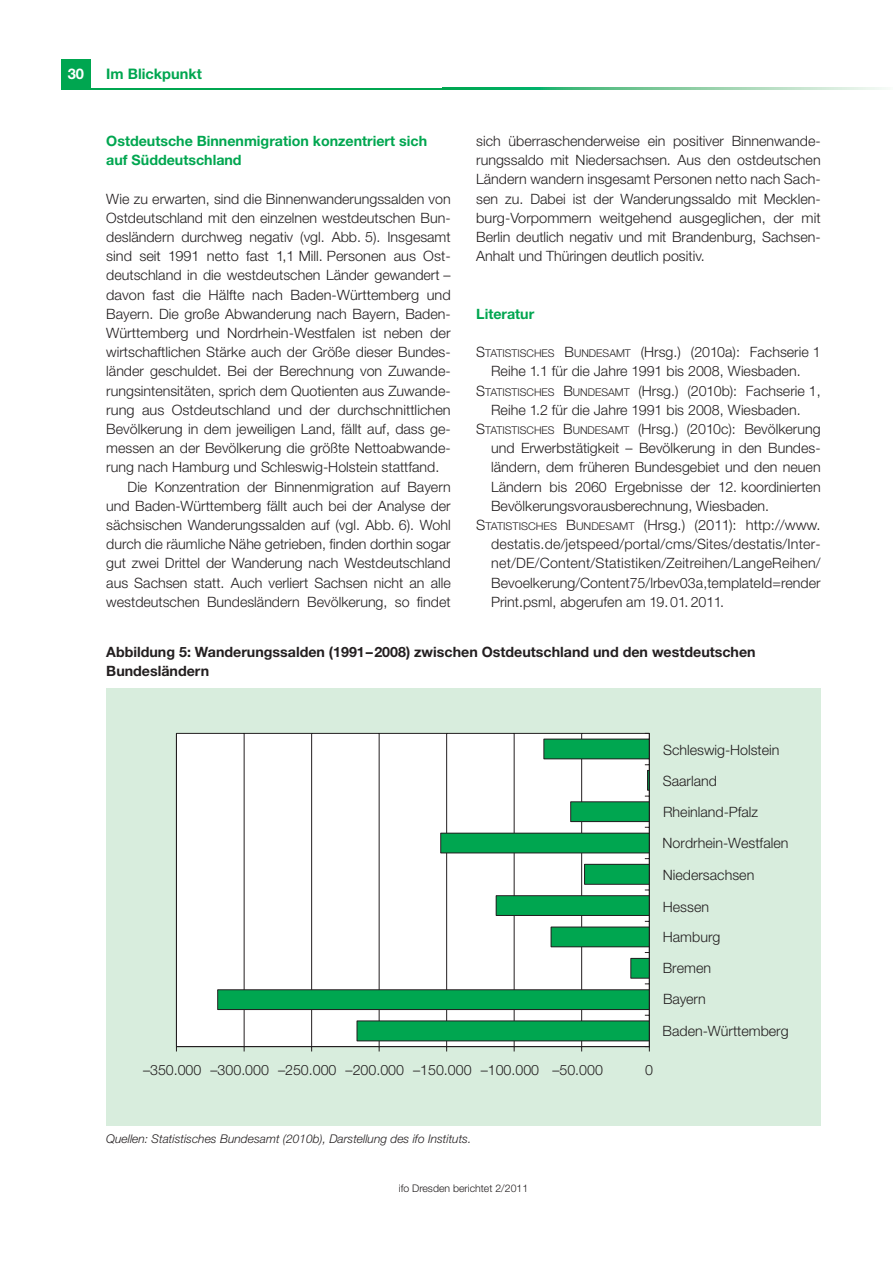
<style>
.page{position:relative;width:893px;height:1263px;background:#fff}
.page>*{position:absolute;margin:0;border:0;box-sizing:border-box;transform-origin:0 0}
.t1{font:700 14.7px "Helvetica Neue";color:#fff}
.t2{font:700 14.55px "Helvetica Neue";color:#00a650}
.t3{font:300 14.25px/19.2px "Helvetica Neue";color:#231f20;text-align:justify}
.t4{font:700 14.25px/18.8px "Helvetica Neue";color:#231f20}
.t5{font:700 14.25px/19.2px "Helvetica Neue";color:#00a650}
.t6{font:italic 300 12px "Helvetica Neue";color:#231f20}
.t7{font:300 10.5px "Helvetica Neue";color:#231f20}
.s1{font-size:10.65px}
</style>
<div class="page">
<div style="left:61px;top:60px;width:30px;height:29px;background:#00a650"></div>
<hr style="left:61px;top:88px;width:382px;height:1px;background:#00a650">
<svg style="left:443px;top:88px;width:441px;height:1px"></svg>
<div style="left:106px;top:688px;width:715px;height:438px;background:#d8eddd"></div>
<svg style="left:176px;top:733px;width:474px;height:319px;background:#c7e5d5"></svg>
<p class="t1" style="left:68px;top:68px;width:18px">30</p>
<p class="t2" style="left:106px;top:68px;width:97px">Im Blickpunkt</p>
<p class="t5" style="left:106px;top:133px;width:322px">Ostdeutsche Binnenmigration konzentriert sich auf Süddeutschland</p>
<p class="t3" style="left:106px;top:190px;width:346px">Wie zu erwarten, sind die Binnenwanderungssalden von</p>
<p class="t3" style="left:106px;top:209px;width:346px">Ostdeutschland mit den einzelnen westdeutschen Bun-</p>
<p class="t3" style="left:106px;top:229px;width:346px">desländern durchweg negativ (vgl. Abb. 5). Insgesamt</p>
<p class="t3" style="left:106px;top:248px;width:346px">sind seit 1991 netto fast 1,1 Mill. Personen aus Ost-</p>
<p class="t3" style="left:106px;top:267px;width:346px">deutschland in die westdeutschen Länder gewandert –</p>
<p class="t3" style="left:106px;top:286px;width:346px">davon fast die Hälfte nach Baden-Württemberg und</p>
<p class="t3" style="left:106px;top:305px;width:346px">Bayern. Die große Abwanderung nach Bayern, Baden-</p>
<p class="t3" style="left:106px;top:325px;width:346px">Württemberg und Nordrhein-Westfalen ist neben der</p>
<p class="t3" style="left:106px;top:344px;width:346px">wirtschaftlichen Stärke auch der Größe dieser Bundes-</p>
<p class="t3" style="left:106px;top:363px;width:346px">länder geschuldet. Bei der Berechnung von Zuwande-</p>
<p class="t3" style="left:106px;top:382px;width:346px">rungsintensitäten, sprich dem Quotienten aus Zuwande-</p>
<p class="t3" style="left:106px;top:401px;width:346px">rung aus Ostdeutschland und der durchschnittlichen</p>
<p class="t3" style="left:106px;top:421px;width:346px">Bevölkerung in dem jeweiligen Land, fällt auf, dass ge-</p>
<p class="t3" style="left:106px;top:440px;width:346px">messen an der Bevölkerung die größte Nettoabwande-</p>
<p class="t3" style="left:106px;top:459px;width:335px">rung nach Hamburg und Schleswig-Holstein stattfand.</p>
<p class="t3" style="left:128px;top:478px;width:325px">Die Konzentration der Binnenmigration auf Bayern</p>
<p class="t3" style="left:106px;top:497px;width:346px">und Baden-Württemberg fällt auch bei der Analyse der</p>
<p class="t3" style="left:106px;top:517px;width:346px">sächsischen Wanderungssalden auf (vgl. Abb. 6). Wohl</p>
<p class="t3" style="left:106px;top:536px;width:346px">durch die räumliche Nähe getrieben, finden dorthin sogar</p>
<p class="t3" style="left:106px;top:555px;width:346px">gut zwei Drittel der Wanderung nach Westdeutschland</p>
<p class="t3" style="left:106px;top:574px;width:346px">aus Sachsen statt. Auch verliert Sachsen nicht an alle</p>
<p class="t3" style="left:106px;top:593px;width:346px">westdeutschen Bundesländern Bevölkerung, so findet</p>
<p class="t3" style="left:476px;top:133px;width:346px">sich überraschenderweise ein positiver Binnenwande&shy;rungssaldo mit Niedersachsen. Aus den ostdeutschen Ländern wandern insgesamt Personen netto nach Sach&shy;sen zu. Dabei ist der Wanderungssaldo mit Mecklen&shy;burg-Vorpommern weitgehend ausgeglichen, der mit Berlin deutlich negativ und mit Brandenburg, Sachsen-Anhalt und Thüringen deutlich positiv.</p>
<p class="t5" style="left:476px;top:305px;width:60px">Literatur</p>
<p class="t3" style="left:476px;top:344px;width:346px">S<span class="s1">TATISTISCHES</span> B<span class="s1">UNDESAMT</span> (Hrsg.) (2010a): Fachserie 1</p>
<p class="t3" style="left:491px;top:363px;width:311px">Reihe 1.1 für die Jahre 1991 bis 2008, Wiesbaden.</p>
<p class="t3" style="left:476px;top:382px;width:346px">S<span class="s1">TATISTISCHES</span> B<span class="s1">UNDESAMT</span> (Hrsg.) (2010b): Fachserie 1,</p>
<p class="t3" style="left:491px;top:401px;width:311px">Reihe 1.2 für die Jahre 1991 bis 2008, Wiesbaden.</p>
<p class="t3" style="left:476px;top:421px;width:346px">S<span class="s1">TATISTISCHES</span> B<span class="s1">UNDESAMT</span> (Hrsg.) (2010c): Bevölkerung</p>
<p class="t3" style="left:491px;top:440px;width:331px">und Erwerbstätigkeit – Bevölkerung in den Bundes -</p>
<p class="t3" style="left:491px;top:459px;width:331px">ländern, dem früheren Bundesgebiet und den neuen</p>
<p class="t3" style="left:491px;top:478px;width:331px">Ländern bis 2060 Ergebnisse der 12. koordinierten</p>
<p class="t3" style="left:491px;top:497px;width:280px">Bevölkerungsvorausberechnung, Wiesbaden.</p>
<p class="t3" style="left:476px;top:517px;width:346px">S<span class="s1">TATISTISCHES</span> B<span class="s1">UNDESAMT</span> (Hrsg.) (2011): http://www.</p>
<p class="t3" style="left:491px;top:536px;width:331px">destatis.de/jetspeed/portal/cms/Sites/destatis/Inter-</p>
<p class="t3" style="left:491px;top:555px;width:331px">net/DE/Content/Statistiken/Zeitreihen/LangeReihen/</p>
<p class="t3" style="left:491px;top:574px;width:331px">Bevoelkerung/Content75/lrbev03a,templateId=render</p>
<p class="t3" style="left:491px;top:593px;width:234px">Print.psml, abgerufen am 19.01. 2011.</p>
<p class="t4" style="left:106px;top:644px;width:651px">Abbildung 5: Wanderungssalden (1991–2008) zwischen Ostdeutschland und den westdeutschen<br>Bundesländern</p>
<p class="t3" style="left:143px;top:1061px;width:461px">–350.000 –300.000 –250.000 –200.000 –150.000 –100.000 –50.000</p>
<p class="t3" style="left:645px;top:1061px;width:9px">0</p>
<p class="t3" style="left:663px;top:741px;width:118px">Schleswig-Holstein</p>
<p class="t3" style="left:663px;top:773px;width:55px">Saarland</p>
<p class="t3" style="left:663px;top:803px;width:97px">Rheinland-Pfalz</p>
<p class="t3" style="left:663px;top:835px;width:127px">Nordrhein-Westfalen</p>
<p class="t3" style="left:663px;top:867px;width:93px">Niedersachsen</p>
<p class="t3" style="left:663px;top:899px;width:48px">Hessen</p>
<p class="t3" style="left:663px;top:929px;width:59px">Hamburg</p>
<p class="t3" style="left:663px;top:959px;width:50px">Bremen</p>
<p class="t3" style="left:663px;top:991px;width:44px">Bayern</p>
<p class="t3" style="left:663px;top:1023px;width:128px">Baden-Württemberg</p>
<p class="t6" style="left:106px;top:1134px;width:367px">Quellen: Statistisches Bundesamt (2010b), Darstellung des ifo Instituts.</p>
<p class="t7" style="left:399px;top:1185px;width:131px">ifo Dresden berichtet 2/2011</p>
</div>
